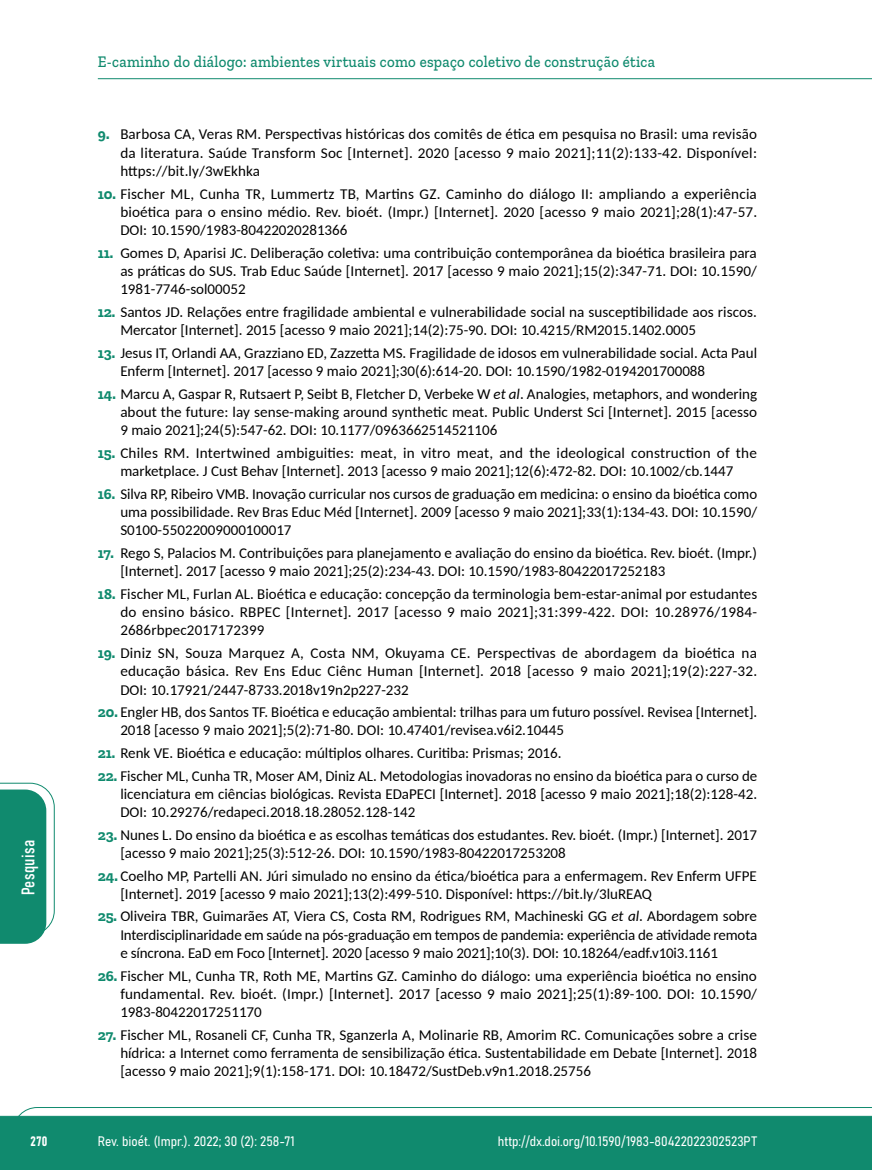
<style>
.page{position:relative;width:872px;height:1170px;background:#fff}
.page>*{position:absolute;margin:0;border:0;box-sizing:border-box;transform-origin:0 0}
.t1{font:18px "Bahnschrift";letter-spacing:.02em;color:#fff}
.t2{font:500 16.5px "Zilla Slab";letter-spacing:.02em;color:#108a6e;scale:.9 1}
.t3{font:15px/18.3px "Carlito";color:#000;text-align:justify}
.t4{font:13.5px "Bahnschrift";color:#fff}
.s1{font-family:"Zilla Slab";font-weight:700;color:#108a6e}
.s2{font-style:italic}
</style>
<div class="page">
<svg style="left:12px;top:1107px;width:860px;height:62px;background:#2e9880"></svg>
<hr style="left:98px;top:78px;width:774px;height:1px;background:#108a6e">
<svg style="left:0;top:782px;width:55px;height:161px"></svg>
<p class="t1" style="left:15px;top:895px;width:57px;rotate:-90deg">Pesquisa</p>
<p class="t2" style="left:98px;top:53px;width:620px">E-caminho do diálogo: ambientes virtuais como espaço coletivo de construção ética</p>
<p class="t3" style="left:120px;top:125px;width:638px;text-indent:-22px"><span class="s1">9.</span> Barbosa CA, Veras RM. Perspectivas históricas dos comitês de ética em pesquisa no Brasil: uma revisão da literatura. Saúde Transform Soc [Internet]. 2020 [acesso 9 maio 2021];11(2):133-42. Disponível: https://bit.ly/3wEkhka</p>
<p class="t3" style="left:120px;top:184px;width:638px;text-indent:-22px"><span class="s1">10.</span> Fischer ML, Cunha TR, Lummertz TB, Martins GZ. Caminho do diálogo II: ampliando a experiência bioética para o ensino médio. Rev. bioét. (Impr.) [Internet]. 2020 [acesso 9 maio 2021];28(1):47-57.<br>DOI: 10.1590/1983-80422020281366</p>
<p class="t3" style="left:120px;top:243px;width:638px;text-indent:-22px"><span class="s1">11.</span> Gomes D, Aparisi JC. Deliberação coletiva: uma contribuição contemporânea da bioética brasileira para as práticas do SUS. Trab Educ Saúde [Internet]. 2017 [acesso 9 maio 2021];15(2):347-71. DOI: 10.1590/ 1981-7746-sol00052</p>
<p class="t3" style="left:120px;top:302px;width:638px;text-indent:-22px"><span class="s1">12.</span> Santos JD. Relações entre fragilidade ambiental e vulnerabilidade social na susceptibilidade aos riscos.<br>Mercator [Internet]. 2015 [acesso 9 maio 2021];14(2):75-90. DOI: 10.4215/RM2015.1402.0005</p>
<p class="t3" style="left:120px;top:343px;width:638px;text-indent:-22px"><span class="s1">13.</span> Jesus IT, Orlandi AA, Grazziano ED, Zazzetta MS. Fragilidade de idosos em vulnerabilidade social. Acta Paul<br>Enferm [Internet]. 2017 [acesso 9 maio 2021];30(6):614-20. DOI: 10.1590/1982-0194201700088</p>
<p class="t3" style="left:120px;top:384px;width:638px;text-indent:-22px"><span class="s1">14.</span> Marcu A, Gaspar R, Rutsaert P, Seibt B, Fletcher D, Verbeke W <span class="s2">et al</span>. Analogies, metaphors, and wondering about the future: lay sense-making around synthetic meat. Public Underst Sci [Internet]. 2015 [acesso 9 maio 2021];24(5):547-62. DOI: 10.1177/0963662514521106</p>
<p class="t3" style="left:98px;top:443px;width:660px;text-align:center"><span class="s1">15.</span> Chiles RM. Intertwined ambiguities: meat, in vitro meat, and the ideological construction of the marketplace. J Cust Behav [Internet]. 2013 [acesso 9 maio 2021];12(6):472-82. DOI: 10.1002/cb.1447</p>
<p class="t3" style="left:120px;top:484px;width:638px;text-indent:-22px"><span class="s1">16.</span> Silva RP, Ribeiro VMB. Inovação curricular nos cursos de graduação em medicina: o ensino da bioética como uma possibilidade. Rev Bras Educ Méd [Internet]. 2009 [acesso 9 maio 2021];33(1):134-43. DOI: 10.1590/ S0100-55022009000100017</p>
<p class="t3" style="left:120px;top:543px;width:638px;text-indent:-22px"><span class="s1">17.</span> Rego S, Palacios M. Contribuições para planejamento e avaliação do ensino da bioética. Rev. bioét. (Impr.) [Internet]. 2017 [acesso 9 maio 2021];25(2):234-43. DOI: 10.1590/1983-80422017252183</p>
<p class="t3" style="left:120px;top:584px;width:638px;text-indent:-22px"><span class="s1">18.</span> Fischer ML, Furlan AL. Bioética e educação: concepção da terminologia bem-estar-animal por estudantes do ensino básico. RBPEC [Internet]. 2017 [acesso 9 maio 2021];31:399-422. DOI: 10.28976/1984- 2686rbpec2017172399</p>
<p class="t3" style="left:120px;top:643px;width:638px;text-indent:-22px"><span class="s1">19.</span> Diniz SN, Souza Marquez A, Costa NM, Okuyama CE. Perspectivas de abordagem da bioética na educação básica. Rev Ens Educ Ciênc Human [Internet]. 2018 [acesso 9 maio 2021];19(2):227-32.<br>DOI: 10.17921/2447-8733.2018v19n2p227-232</p>
<p class="t3" style="left:120px;top:702px;width:638px;text-indent:-22px"><span class="s1">20.</span> Engler HB, dos Santos TF. Bioética e educação ambiental: trilhas para um futuro possível. Revisea [Internet].<br>2018 [acesso 9 maio 2021];5(2):71-80. DOI: 10.47401/revisea.v6i2.10445</p>
<p class="t3" style="left:98px;top:743px;width:465px"><span class="s1">21.</span> Renk VE. Bioética e educação: múltiplos olhares. Curitiba: Prismas; 2016.</p>
<p class="t3" style="left:120px;top:765px;width:638px;text-indent:-22px"><span class="s1">22.</span> Fischer ML, Cunha TR, Moser AM, Diniz AL. Metodologias inovadoras no ensino da bioética para o curso de licenciatura em ciências biológicas. Revista EDaPECI [Internet]. 2018 [acesso 9 maio 2021];18(2):128-42.<br>DOI: 10.29276/redapeci.2018.18.28052.128-142</p>
<p class="t3" style="left:120px;top:824px;width:638px;text-indent:-22px"><span class="s1">23.</span> Nunes L. Do ensino da bioética e as escolhas temáticas dos estudantes. Rev. bioét. (Impr.) [Internet]. 2017 [acesso 9 maio 2021];25(3):512-26. DOI: 10.1590/1983-80422017253208</p>
<p class="t3" style="left:120px;top:865px;width:638px;text-indent:-22px"><span class="s1">24.</span> Coelho MP, Partelli AN. Júri simulado no ensino da ética/bioética para a enfermagem. Rev Enferm UFPE [Internet]. 2019 [acesso 9 maio 2021];13(2):499-510. Disponível: https://bit.ly/3luREAQ</p>
<p class="t3" style="left:120px;top:906px;width:638px;text-indent:-22px"><span class="s1">25.</span> Oliveira TBR, Guimarães AT, Viera CS, Costa RM, Rodrigues RM, Machineski GG <span class="s2">et al</span>. Abordagem sobre Interdisciplinaridade em saúde na pós-graduação em tempos de pandemia: experiência de atividade remota e síncrona. EaD em Foco [Internet]. 2020 [acesso 9 maio 2021];10(3). DOI: 10.18264/eadf.v10i3.1161</p>
<p class="t3" style="left:120px;top:965px;width:638px;text-indent:-22px"><span class="s1">26.</span> Fischer ML, Cunha TR, Roth ME, Martins GZ. Caminho do diálogo: uma experiência bioética no ensino fundamental. Rev. bioét. (Impr.) [Internet]. 2017 [acesso 9 maio 2021];25(1):89-100. DOI: 10.1590/ 1983-80422017251170</p>
<p class="t3" style="left:120px;top:1024px;width:638px;text-indent:-22px"><span class="s1">27.</span> Fischer ML, Rosaneli CF, Cunha TR, Sganzerla A, Molinarie RB, Amorim RC. Comunicações sobre a crise hídrica: a Internet como ferramenta de sensibilização ética. Sustentabilidade em Debate [Internet]. 2018 [acesso 9 maio 2021];9(1):158-171. DOI: 10.18472/SustDeb.v9n1.2018.25756</p>
<p class="t4" style="left:31px;top:1130px;width:18px">270</p>
<p class="t4" style="left:98px;top:1131px;width:198px">Rev. bioét. (Impr.). 2022; 30 (2): 258-71</p>
<p class="t4" style="left:498px;top:1131px;width:261px">http://dx.doi.org/10.1590/1983-80422022302523PT</p>
</div>
